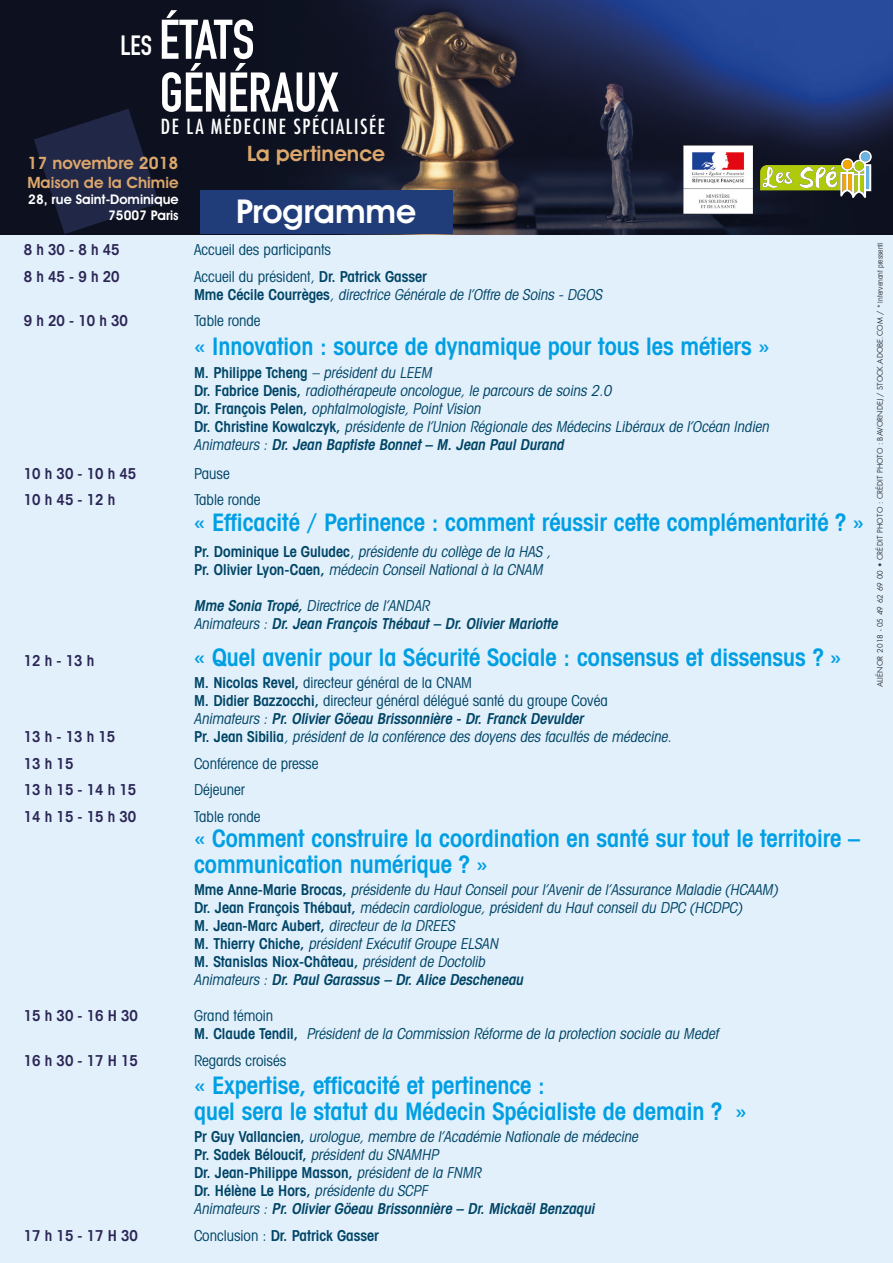
<style>
.page{position:relative;width:893px;height:1263px;background:#e2f0fc}
.page>*{position:absolute;margin:0;border:0;box-sizing:border-box;transform-origin:0 0}
.t1{font:700 54.9px/52.8px "DIN Condensed";color:#fff}
.t2{font:600 33px "Avant Garde IT Cby BT";color:#fff}
.t3{font:600 condensed 24px/25.5px "Avant Garde IT Cby BT";color:#009fe3}
.t4{font:600 21.3px "Avant Garde IT Cby BT";color:#dca76c}
.t5{font:500 condensed 20.25px "Futura";letter-spacing:.075em;color:#fff}
.t6{font:600 17.1px "Avant Garde IT Cby BT";color:#dca76c}
.t7{font:600 15.6px "Avant Garde IT Cby BT";color:#dca76c}
.t8{font:italic condensed 15px/18px "Avant Garde IT Cby BT";color:#004566}
.t9{font:condensed 15px/18px "Avant Garde IT Cby BT";color:#004566}
.t10{font:600 condensed 15px "Avant Garde IT Cby BT";color:#2b2655}
.t11{font:italic 600 condensed 15px/18px "Avant Garde IT Cby BT";color:#004566}
.t12{font:600 condensed 15px "Avant Garde IT Cby BT";color:#004566}
.t13{font:600 condensed 15px "Avant Garde IT Cby BT";letter-spacing:.28em;color:#2b2655}
.t14{font:600 13.35px/16px "Avant Garde IT Cby BT";color:#fff;text-align:right}
.t15{font:7.5px "Futura";color:#1d1d1b}
.s1{font-size:27.45px}
.s2{font-style:normal}
.s3{font-weight:600;font-style:normal}
.s4{font-weight:600}
.s5{font-weight:400}
.s6{font-style:italic}
.s7{font-weight:600;font-style:italic}
.s8{font-family:"Avant Garde IT Cby BT";font-stretch:condensed}
</style>
<div class="page">
<img style="left:0;top:0;width:893px;height:234px">
<svg style="left:760px;top:150px;width:112px;height:48px;background:#7b844e"></svg>
<div style="left:200px;top:190px;width:253px;height:44px;background:#203c79"></div>
<svg style="left:34px;top:109px;width:125px;height:125px;background:#191e38"></svg>
<img style="left:683px;top:145px;width:70px;height:69px">
<h1 class="t1" style="left:160px;top:13px;width:180px;text-indent:-39px"><span class="s1">LES</span> ÉTATS<br>GÉNÉRAUX</h1>
<h3 class="t5" style="left:161px;top:113px;width:226px">DE LA MÉDECINE SPÉCIALISÉE</h3>
<h3 class="t4" style="left:247px;top:141px;width:139px">La pertinence</h3>
<p class="t6" style="left:28px;top:153px;width:153px">17 novembre 2018</p>
<p class="t7" style="left:27px;top:173px;width:153px">Maison de la Chimie</p>
<p class="t14" style="left:28px;top:191px;width:152px">28, rue Saint-Dominique<br>75007 Paris</p>
<h2 class="t2" style="left:236px;top:192px;width:182px">Programme</h2>
<p class="t13" style="left:24px;top:241px;width:97px">8h30 - 8h45</p>
<p class="t9" style="left:194px;top:241px;width:139px">Accueil des participants</p>
<p class="t10" style="left:24px;top:267px;width:97px">8h45 - 9h 20</p>
<p class="t8" style="left:194px;top:267px;width:412px"><span class="s2">Accueil du président,</span> <span class="s3">Dr. Patrick Gasser<br>M m e C é c i l e C o u r r è g e s</span> , directrice Générale de l’Offre de Soins - DGOS</p>
<p class="t10" style="left:24px;top:312px;width:105px">9 h 20 - 10 h 30</p>
<p class="t9" style="left:194px;top:312px;width:68px">Table ronde</p>
<h3 class="t3" style="left:194px;top:334px;width:577px">« Innovation : source de dynamique pour tous les métiers »</h3>
<p class="t8" style="left:194px;top:363px;width:579px"><span class="s3">M. Philippe Tcheng</span> – président du LEEM<br><span class="s3">D r. F a b r i c e D e n i s ,</span> radiothérapeute oncologue, le parcours de soins 2.0<br><span class="s3">D r. F r a n ç o i s P e l e n ,</span> ophtalmologiste, Point Vision<br><span class="s3">D r. C h r i s t i n e Ko w a l c z y k,</span> présidente de l’Union Régionale des Médecins Libéraux de l’Océan Indien Animateurs : <span class="s4">Dr. Jean Baptiste Bonnet – M. Jean Paul Durand</span></p>
<p class="t10" style="left:24px;top:464px;width:114px">10 h 30 - 10 h 45</p>
<p class="t9" style="left:194px;top:464px;width:37px">Pause</p>
<p class="t10" style="left:24px;top:491px;width:93px">10 h 45 - 12 h</p>
<p class="t9" style="left:194px;top:491px;width:68px">Table ronde</p>
<h3 class="t3" style="left:194px;top:509px;width:672px">« Efficacité / Pertinence : comment réussir cette complémentarité ? »</h3>
<p class="t8" style="left:194px;top:543px;width:361px"><span class="s3">P r. D o m i n i q u e Le G u l u d e c</span> <span class="s2">,</span> présidente du collège de la HAS ,<br><span class="s3">P r. O l i v i e r Ly o n - C a e n ,</span> médecin Conseil National à la CNAM</p>
<p class="t11" style="left:194px;top:597px;width:368px">Mme Sonia Tropé, <span class="s5">Directrice de l’ANDAR<br>Animateurs :</span> Dr. Jean François Thébaut – Dr. Olivier Mariotte</p>
<p class="t10" style="left:24px;top:651px;width:72px">12 h - 13 h</p>
<h3 class="t3" style="left:194px;top:644px;width:649px">« Quel avenir pour la Sécurité Sociale : consensus et dissensus ? »</h3>
<p class="t9" style="left:194px;top:674px;width:415px"><span class="s4">M. Nicolas Revel,</span> directeur général de la CNAM<br><span class="s4">M. Didier Bazzocchi,</span> directeur général délégué santé du groupe Covéa<br><span class="s6">Animateurs :</span> <span class="s7">Pr. Olivier Göeau Brissonnière - Dr. Franck Devulder</span></p>
<p class="t10" style="left:24px;top:728px;width:93px">13 h - 13 h 15</p>
<p class="t8" style="left:194px;top:728px;width:482px"><span class="s3">P r. J e a n S i b i l i a</span> , président de la conférence des doyens des facultés de médecine.</p>
<p class="t10" style="left:24px;top:754px;width:51px">13 h 15</p>
<p class="t9" style="left:194px;top:754px;width:126px">Conférence de presse</p>
<p class="t10" style="left:24px;top:781px;width:114px">13 h 15 - 14 h 15</p>
<p class="t9" style="left:194px;top:781px;width:53px">Déjeuner</p>
<p class="t10" style="left:24px;top:807px;width:114px">14 h 15 - 15 h 30</p>
<p class="t9" style="left:194px;top:807px;width:68px">Table ronde</p>
<h3 class="t3" style="left:194px;top:826px;width:668px">« Comment construire la coordination en santé sur tout le territoire – communication numérique ? »</h3>
<p class="t8" style="left:194px;top:881px;width:588px"><span class="s3">M m e A n n e - M a r i e B r o c a s ,</span> présidente du Haut Conseil pour l’Avenir de l’Assurance Maladie (HCAAM)<br><span class="s3">D r. J e a n F r a n ç o i s T h é b a u t ,</span> médecin cardiologue, président du Haut conseil du DPC (HCDPC)<br><span class="s3">M. Jean-Marc Aubert,</span> directeur de la DREES<br><span class="s3">M . T h i e r r y C h i c h e ,</span> président Exécutif Groupe ELSAN<br><span class="s3">M. Stanislas Niox-Château,</span> président de Doctolib<br>Animateurs : <span class="s4">Dr. Paul Garassus – Dr. Alice Descheneau</span></p>
<p class="t10" style="left:24px;top:1006px;width:116px">15 h 30 - 16 H 30</p>
<p class="t8" style="left:194px;top:1006px;width:529px"><span class="s2">Grand témoin<br></span><span class="s3">M . C l a u d e Te n d i l ,</span> Président de la Commission Réforme de la protection sociale au Medef</p>
<p class="t10" style="left:24px;top:1051px;width:116px">16 h 30 - 17 H 15</p>
<p class="t9" style="left:194px;top:1051px;width:94px">Regards croisés</p>
<h3 class="t3" style="left:194px;top:1073px;width:554px">« Expertise, efficacité et pertinence :<br>quel sera le statut du Médecin Spécialiste de demain ? »</h3>
<p class="t8" style="left:194px;top:1128px;width:448px"><span class="s3">P r G u y Va l l a n c i e n ,</span> urologue, membre de l’Académie Nationale de médecine <span class="s3">Pr. Sadek Béloucif,</span> président du SNAMHP<br><span class="s3">Dr. Jean-Philippe Masson,</span> président de la FNMR<br><span class="s3">Dr. Hélène Le Hors,</span> présidente du SCPF<br>Animateurs : <span class="s4">Pr. Olivier Göeau Brissonnière – Dr. Mickaël Benzaqui</span></p>
<p class="t10" style="left:24px;top:1226px;width:116px">17 h 15 - 17 H 30</p>
<p class="t12" style="left:194px;top:1226px;width:186px"><span class="s5">Conclusion :</span> Dr. Patrick Gasser</p>
<p class="t15" style="left:875px;top:687px;width:446px;rotate:-90deg">ALIÉNOR 2018 - 05 49 62 69 00 • CRÉDIT PHOTO : CRÉDIT PHOTO : BAVORNDEJ / STOCK.ADOBE.COM / <span class="s8">* Intervenant pressenti</span></p>
</div>
